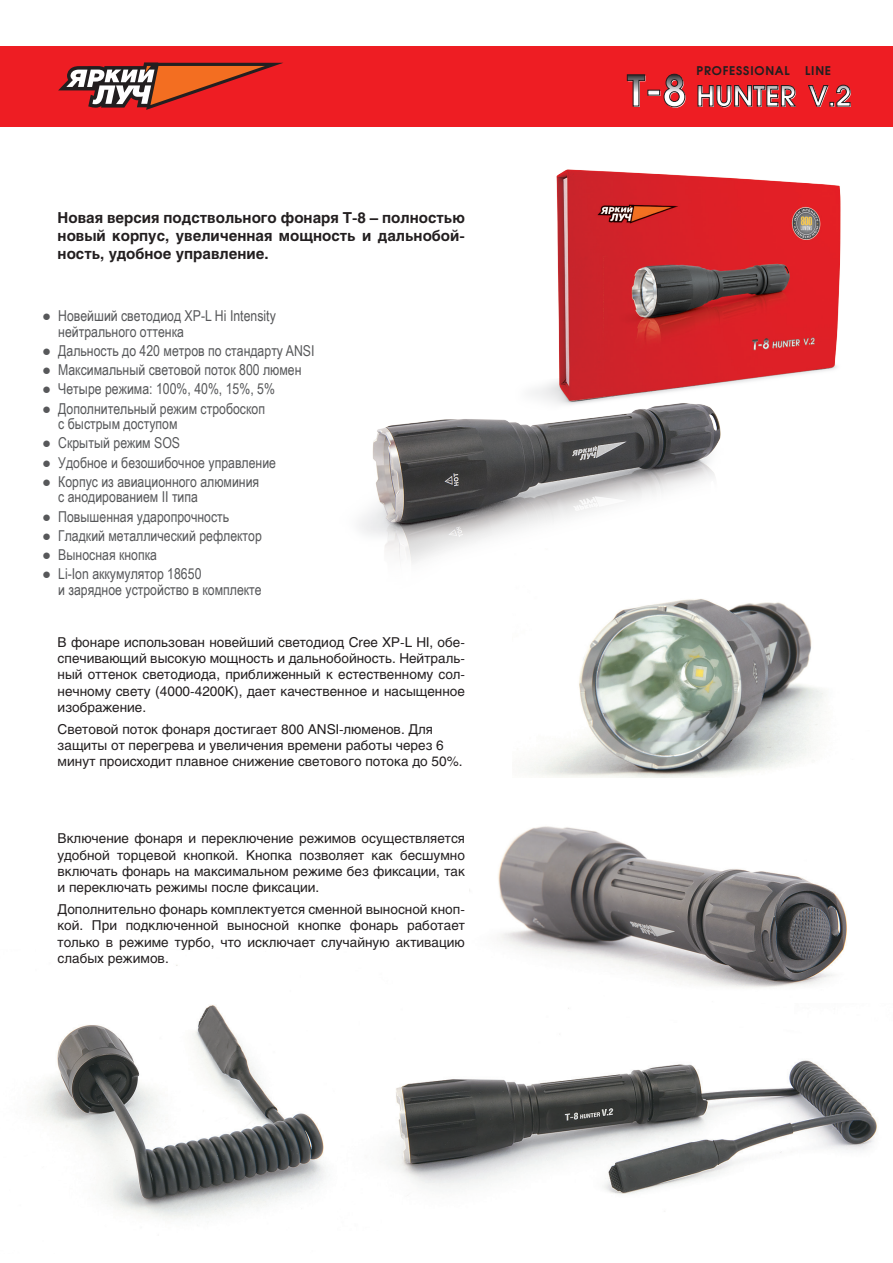
<style>
.page{position:relative;width:893px;height:1263px;background:#fff}
.page>*{position:absolute;margin:0;border:0;box-sizing:border-box;transform-origin:0 0}
.t1{font:15px/15.8px "Arial Narrow";color:#57585a}
.t2{font:700 15px/18px "Helios";color:#231f20;text-align:justify}
.t3{font:13.5px/16.2px "Helios";color:#231f20;text-align:justify}
.t4{font:12px "Avant Garde Gothic Demi ITC";letter-spacing:.07em;color:#231f20}
</style>
<div class="page">
<img style="left:34px;top:965px;width:291px;height:254px">
<img style="left:530px;top:608px;width:295px;height:170px">
<img style="left:469px;top:826px;width:378px;height:162px">
<img style="left:359px;top:169px;width:482px;height:439px">
<div style="left:0;top:46px;width:893px;height:80px;background:#ee1d23"></div>
<svg style="left:627px;top:73px;width:224px;height:35px"></svg>
<svg style="left:58px;top:62px;width:225px;height:48px"></svg>
<img style="left:391px;top:1008px;width:486px;height:186px">
<p class="t2" style="left:58px;top:208px;width:409px">Новая версия подствольного фонаря T-8 – полностью новый корпус, увеличенная мощность и дальнобой&shy;ность, удобное управление.</p>
<p class="t1" style="left:58px;top:307px;width:219px;text-indent:-16px">● Новейший светодиод XP-L Hi Intensity нейтрального оттенка</p>
<p class="t1" style="left:42px;top:342px;width:274px">● Дальность до 420 метров по стандарту ANSI</p>
<p class="t1" style="left:42px;top:361px;width:261px">● Максимальный световой поток 800 люмен</p>
<p class="t1" style="left:42px;top:381px;width:234px">● Четыре режима: 100%, 40%, 15%, 5%</p>
<p class="t1" style="left:58px;top:400px;width:208px;text-indent:-16px">● Дополнительный режим стробоскоп с быстрым доступом</p>
<p class="t1" style="left:42px;top:435px;width:140px">● Скрытый режим SOS</p>
<p class="t1" style="left:42px;top:454px;width:236px">● Удобное и безошибочное управление</p>
<p class="t1" style="left:58px;top:473px;width:203px;text-indent:-16px">● Корпус из авиационного алюминия с анодированием II типа</p>
<p class="t1" style="left:42px;top:508px;width:189px">● Повышенная ударопрочность</p>
<p class="t1" style="left:42px;top:527px;width:221px">● Гладкий металлический рефлектор</p>
<p class="t1" style="left:42px;top:546px;width:116px">● Выносная кнопка</p>
<p class="t1" style="left:58px;top:565px;width:205px;text-indent:-16px">● Li-Ion аккумулятор 18650<br>и зарядное устройство в комплекте</p>
<p class="t3" style="left:58px;top:634px;width:409px">В фонаре использован новейший светодиод Cree XP-L HI, обе&shy;спечивающий высокую мощность и дальнобойность. Нейтраль&shy;ный оттенок светодиода, приближенный к естественному сол&shy;нечному свету (4000-4200К), дает качественное и насыщенное изображение.</p>
<p class="t3" style="left:58px;top:721px;width:407px;text-align:left">Световой поток фонаря достигает 800 ANSI-люменов. Для защиты от перегрева и увеличения времени работы через 6 минут происходит плавное снижение светового потока до 50%.</p>
<p class="t3" style="left:58px;top:830px;width:409px">Включение фонаря и переключение режимов осуществляется удобной торцевой кнопкой. Кнопка позволяет как бесшумно включать фонарь на максимальном режиме без фиксации, так и переключать режимы после фиксации.</p>
<p class="t3" style="left:58px;top:901px;width:409px">Дополнительно фонарь комплектуется сменной выносной кноп&shy;кой. При подключенной выносной кнопке фонарь работает только в режиме турбо, что исключает случайную активацию слабых режимов.</p>
<p class="t4" style="left:697px;top:63px;width:95px">PROFESSIONAL</p>
<p class="t4" style="left:805px;top:63px;width:28px">LINE</p>
</div>
